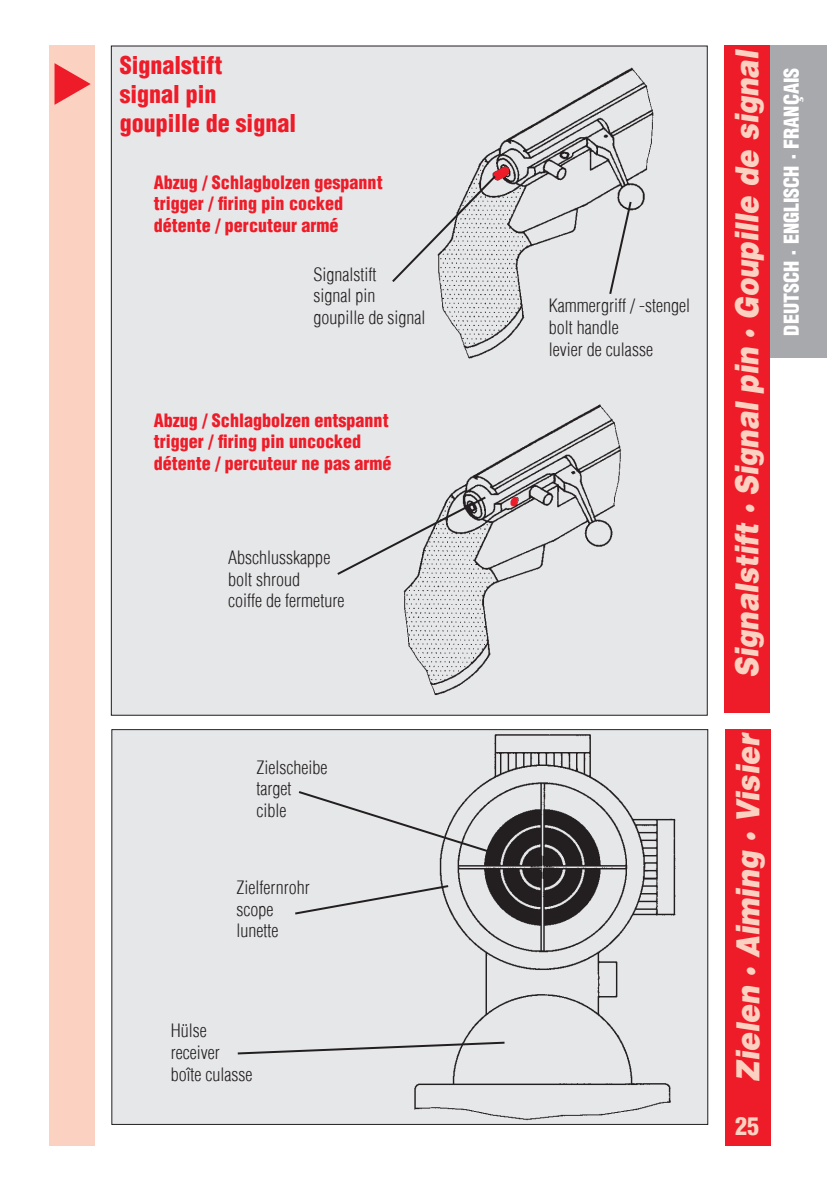
<style>
.page{position:relative;width:840px;height:1191px;background:#fff}
.page>*{position:absolute;margin:0;border:0;box-sizing:border-box;transform-origin:0 0}
.t1{font:italic 900 32px "Helvetica LT";letter-spacing:-.01em;color:#fbd2c2;scale:.86 1}
.t2{font:italic 900 32px "Helvetica LT";letter-spacing:-.01em;color:#fbd2c2;scale:.88 1}
.t3{font:900 condensed 24px/28.8px "Helvetica LT";color:#ee1c28}
.t4{font:900 condensed 24px "Helvetica LT";color:#fbd2c2}
.t5{font:900 condensed 20px "Helvetica LT";color:#fff}
.t6{font:300 condensed 18px/21.6px "Helvetica LT";color:#231f20}
.t7{font:900 condensed 18px/21.6px "Helvetica LT";color:#ee1c28}
</style>
<div class="page">
<div style="left:111px;top:46px;width:595px;height:669px;background:#e6e7e9"></div>
<div style="left:769px;top:45px;width:57px;height:313px;background:#a8a9ad"></div>
<div style="left:724px;top:729px;width:46px;height:416px;background:#ee1c28"></div>
<div style="left:723px;top:45px;width:46px;height:668px;background:#ee1c28"></div>
<div style="left:49px;top:45px;width:45px;height:1100px;background:#fbd2c2"></div>
<div style="left:112px;top:729px;width:595px;height:395px;background:#e6e7e9"></div>
<img style="left:414px;top:734px;width:262px;height:387px">
<img style="left:439px;top:67px;width:215px;height:292px">
<img style="left:403px;top:404px;width:219px;height:291px">
<svg style="left:392px;top:166px;width:116px;height:118px"></svg>
<svg style="left:607px;top:200px;width:25px;height:96px"></svg>
<svg style="left:337px;top:495px;width:151px;height:81px"></svg>
<svg style="left:510px;top:496px;width:7px;height:10px"></svg>
<svg style="left:298px;top:789px;width:201px;height:67px"></svg>
<svg style="left:237px;top:1040px;width:269px;height:15px"></svg>
<svg style="left:295px;top:883px;width:155px;height:33px"></svg>
<h2 class="t3" style="left:120px;top:51px;width:178px">Signalstift<br>signal pin goupille de signal</h2>
<p class="t7" style="left:154px;top:171px;width:230px">Abzug / Schlagbolzen gespannt trigger / firing pin cocked détente / percuteur armé</p>
<p class="t6" style="left:313px;top:263px;width:113px">Signalstift<br>signal pin goupille de signal</p>
<p class="t7" style="left:154px;top:409px;width:239px">Abzug / Schlagbolzen entspannt trigger / firing pin uncocked détente / percuteur ne pas armé</p>
<p class="t6" style="left:228px;top:547px;width:117px">Abschlusskappe bolt shroud<br>coiffe de fermeture</p>
<p class="t6" style="left:256px;top:756px;width:72px">Zielscheibe target<br>cible</p>
<p class="t6" style="left:236px;top:876px;width:74px">Zielfernrohr scope lunette</p>
<p class="t6" style="left:171px;top:1020px;width:83px">Hülse receiver boîte culasse</p>
<p class="t6" style="left:548px;top:295px;width:142px">Kammergriff / -stengel bolt handle<br>levier de culasse</p>
<h1 class="t1" style="left:725px;top:678px;width:732px;rotate:-90deg">Signalstift · Signal pin · Goupille de signal</h1>
<p class="t5" style="left:778px;top:335px;width:269px;rotate:-90deg">DEUTSCH · ENGLISCH · FRANÇAIS</p>
<h1 class="t2" style="left:726px;top:1081px;width:398px;rotate:-90deg">Zielen · Aiming · Visier</h1>
<h2 class="t4" style="left:734px;top:1111px;width:25px">25</h2>
</div>
